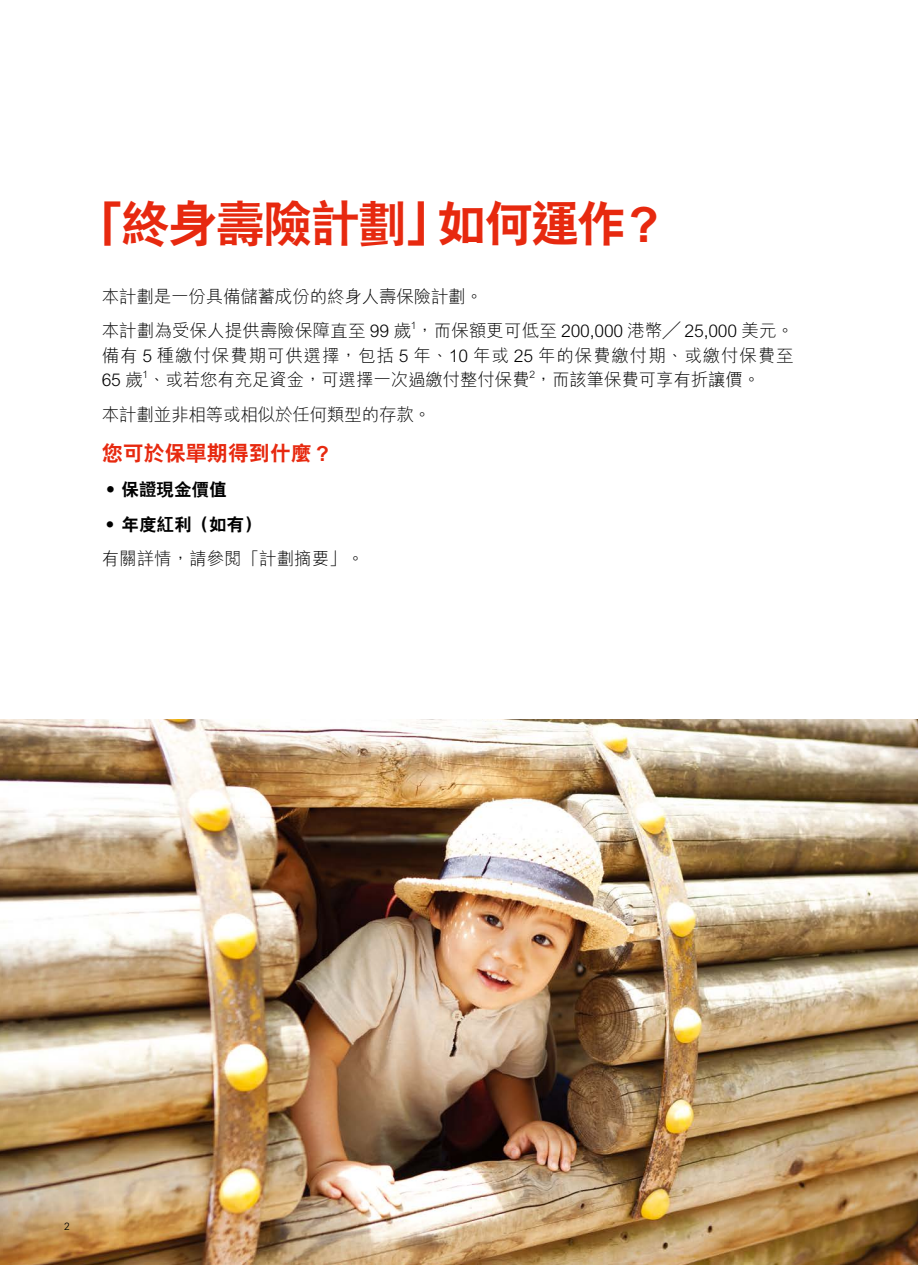
<style>
.page{position:relative;width:918px;height:1265px;background:#fff}
.page>*{position:absolute;margin:0;border:0;box-sizing:border-box;transform-origin:0 0}
.t1{font:800 49px "C Hei 2 HK";letter-spacing:-.04em;color:#e7290f}
.t2{font:800 21px "C Hei 2 HK";color:#e7290f}
.t3{font:300 17.5px/34.5px "M Hei HK";letter-spacing:-.01em;color:#000}
.t4{font:800 17.5px "C Hei 2 HK";color:#000}
.t5{font:300 10.5px "Univers";color:#000}
.t6{font:300 10.15px "M Hei HK";color:#000}
.s1{font-family:"M Hei HK";font-weight:700}
</style>
<div class="page">
<img style="left:0;top:719px;width:918px;height:546px">
<h1 class="t1" style="left:78px;top:199px;width:591px">「終身壽險計劃」如何運作？</h1>
<p class="t3" style="left:102px;top:279px;width:694px">本計劃是一份具備儲蓄成份的終身人壽保險計劃。<br>本計劃為受保人提供壽險保障直至 99 歲，而保額更可低至 200,000 港幣╱ 25,000 美元。</p>
<p class="t6" style="left:411px;top:320px;width:7px">1</p>
<p class="t3" style="left:102px;top:343px;width:693px;line-height:24.5px">備有 5 種繳付保費期可供選擇，包括 5 年、10 年或 25 年的保費繳付期、或繳付保費至<br>65 歲、或若您有充足資金，可選擇一次過繳付整付保費，而該筆保費可享有折讓價。</p>
<p class="t6" style="left:143px;top:369px;width:7px">1</p>
<p class="t6" style="left:529px;top:369px;width:7px">2</p>
<p class="t3" style="left:102px;top:397px;width:331px">本計劃並非相等或相似於任何類型的存款。</p>
<p class="t2" style="left:102px;top:442px;width:232px">您可於保單期得到什麼？</p>
<p class="t4" style="left:102px;top:481px;width:126px"><span class="s1">•</span> 保證現金價值</p>
<p class="t4" style="left:102px;top:516px;width:161px">•年度紅利（如有）</p>
<p class="t3" style="left:102px;top:541px;width:264px">有關詳情，請參閱「計劃摘要」。</p>
<p class="t5" style="left:64px;top:1220px;width:7px">2</p>
</div>
